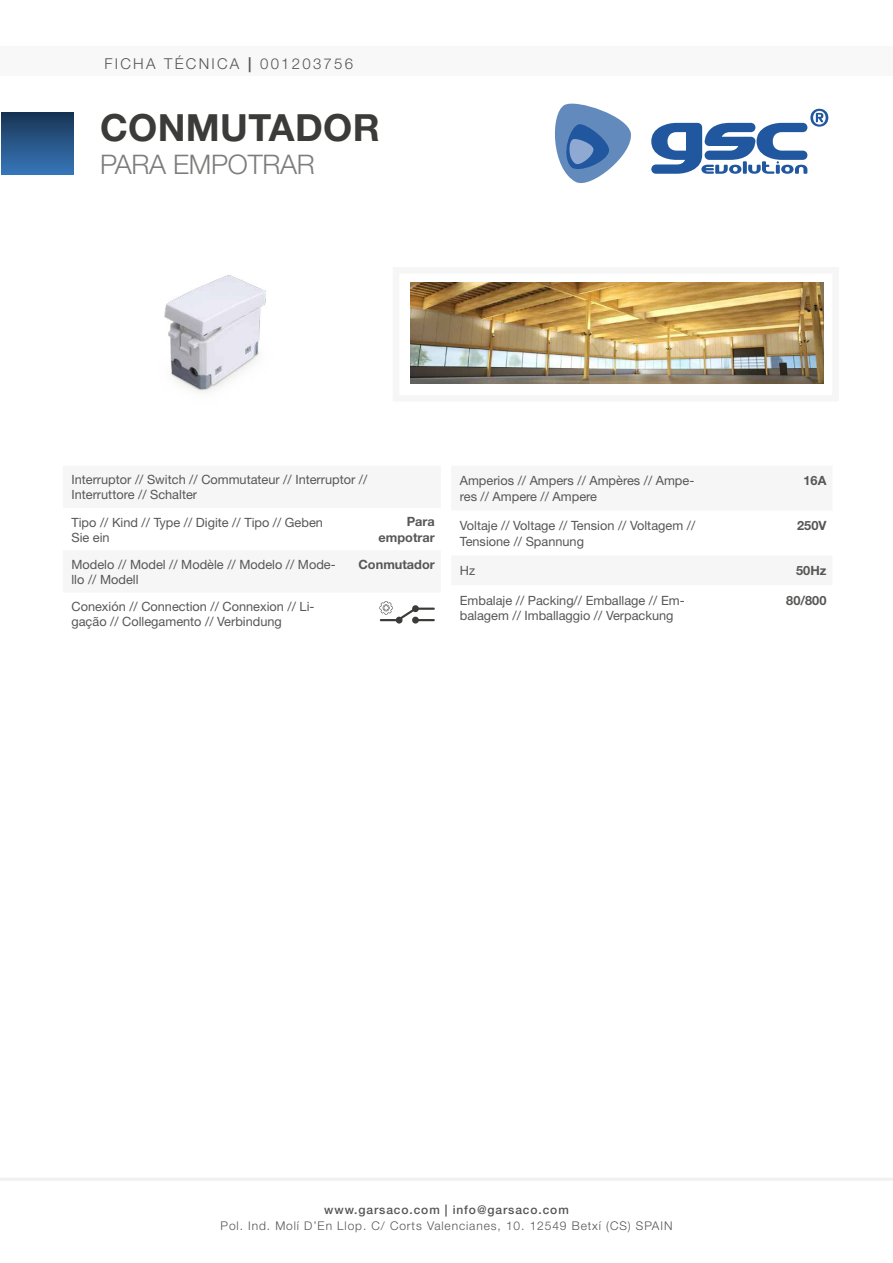
<style>
.page{position:relative;width:893px;height:1263px;background:#fff}
.page>*{position:absolute;margin:0;border:0;box-sizing:border-box;transform-origin:0 0}
.t1{font:700 37.5px "Helvetica Neue";letter-spacing:.01em;color:#3b3b3a}
.t2{font:300 27px "Helvetica Neue";letter-spacing:-.01em;color:#7c7c7b}
.t3{font:300 15px "Helvetica Neue";letter-spacing:.15em;color:#565555}
.t4{font:12.75px/15.3px "Helvetica Neue";color:#575756}
.t5{font:700 12.75px/15.3px "Helvetica Neue";color:#575756;text-align:right}
.t6{font:300 12px "Helvetica Neue";letter-spacing:.075em;color:#565555}
.t7{font:500 12px "Helvetica Neue";letter-spacing:.075em;color:#565555}
.s1{font-weight:700}
</style>
<div class="page">
<svg style="left:651px;top:109px;width:177px;height:65px"></svg>
<svg style="left:554px;top:103px;width:77px;height:81px"></svg>
<hr style="left:0;top:1178px;width:893px;height:3px;background:#f0f0f0">
<div style="left:0;top:47px;width:893px;height:29px;background:#f8f8f8"></div>
<div style="left:1px;top:113px;width:73px;height:62px;background:linear-gradient(to bottom,#183555,#3776ba)"></div>
<img style="left:410px;top:282px;width:413px;height:102px">
<img style="left:164px;top:275px;width:102px;height:117px">
<svg style="left:379px;top:601px;width:56px;height:22px"></svg>
<p class="t3" style="left:105px;top:54px;width:250px">FICHA TÉCNICA <span class="s1">|</span> 001203756</p>
<h1 class="t1" style="left:100px;top:104px;width:281px">CONMUTADOR</h1>
<h2 class="t2" style="left:100px;top:148px;width:216px">PARA EMPOTRAR</h2>
<p class="t4" style="left:71px;top:472px;width:297px">Interruptor // Switch // Commutateur // Interruptor //<br>Interruttore // Schalter</p>
<p class="t4" style="left:71px;top:514px;width:253px">Tipo // Kind // Type // Digite // Tipo // Geben<br>Sie ein</p>
<p class="t5" style="left:379px;top:514px;width:58px">Para empotrar</p>
<p class="t4" style="left:71px;top:556px;width:266px">Modelo // Model // Modèle // Modelo // Mode&shy;llo // Modell</p>
<p class="t5" style="left:359px;top:556px;width:78px">Conmutador</p>
<p class="t4" style="left:71px;top:599px;width:244px">Conexión // Connection // Connexion // Li&shy;gação // Collegamento // Verbindung</p>
<p class="t4" style="left:460px;top:473px;width:236px">Amperios // Ampers // Ampères // Ampe&shy;res // Ampere // Ampere</p>
<p class="t5" style="left:803px;top:473px;width:24px">16A</p>
<p class="t4" style="left:460px;top:518px;width:237px">Voltaje // Voltage // Tension // Voltagem //<br>Tensione // Spannung</p>
<p class="t5" style="left:797px;top:518px;width:31px">250V</p>
<p class="t4" style="left:460px;top:563px;width:17px">Hz</p>
<p class="t5" style="left:796px;top:563px;width:32px">50Hz</p>
<p class="t4" style="left:460px;top:593px;width:226px">Embalaje // Packing// Emballage // Em&shy;balagem // Imballaggio // Verpackung</p>
<p class="t5" style="left:786px;top:592px;width:42px">80/800</p>
<p class="t7" style="left:324px;top:1202px;width:246px">www.garsaco.com | info@garsaco.com</p>
<p class="t6" style="left:221px;top:1219px;width:453px">Pol. Ind. Molí D’En Llop. C/ Corts Valencianes, 10. 12549 Betxí (CS) SPAIN</p>
</div>
